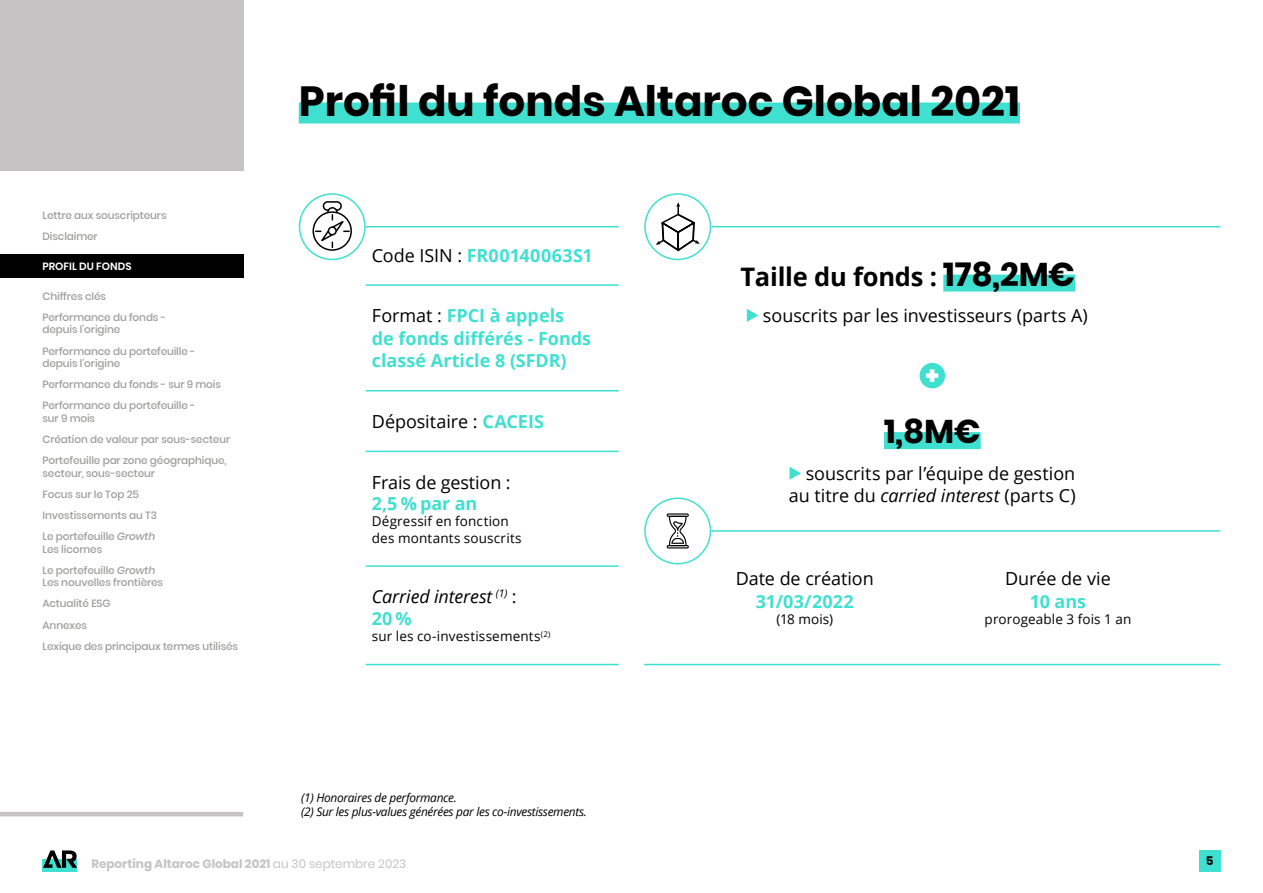
<style>
.page{position:relative;width:1263px;height:893px;background:#fff}
.page>*{position:absolute;margin:0;border:0;box-sizing:border-box;transform-origin:0 0}
.T1_noTDM{font:700 42px "Poppins";color:#000}
.t1{font:700 33px "Poppins";color:#000}
.t2{font:700 25.5px "Open Sans";letter-spacing:-.01em;color:#000}
.SOMMAIRE_GEN{font:800 24.3px "Poppins";color:#fff}
.t3{font:18px/22.5px "Open Sans";letter-spacing:-.005em;color:#000;text-align:center}
.t4{font:700 18px/22.5px "Open Sans";color:#40e0d1}
.t5{font:italic 18px "Open Sans";letter-spacing:-.01em;color:#000}
.t6{font:13.5px/16.2px "Open Sans";letter-spacing:.01em;color:#000}
.note_bdp{font:italic 12px "Open Sans";letter-spacing:-.025em;color:#000}
.t7{font:700 12px "Poppins";color:#c5c3c4}
.t8{font:700 12px "Poppins";color:#000}
.SOMMAIRE{font:500 10.5px/12.6px "Poppins";letter-spacing:-.01em;color:#9d9d9c}
.SOMMAIRE_SURLIGNE{font:600 10.5px "Poppins";color:#fff}
.s1{font-style:italic}
.s2{font-weight:400;color:#000}
.s3{font-weight:700;color:#40e0d1}
.s4{font-style:normal}
.s5{font-family:"Poppins";font-size:33px}
.s6{font-weight:400}
</style>
<div class="page">
<div style="left:0;top:0;width:243px;height:170px;background:#c5c3c4"></div>
<div style="left:1199px;top:850px;width:21px;height:22px;background:#40e0d1"></div>
<div style="left:43px;top:859px;width:34px;height:13px;background:#40e0d1"></div>
<svg style="left:43px;top:850px;width:34px;height:18px"></svg>
<hr style="left:0;top:812px;width:243px;height:4px;background:#c5c3c4">
<div style="left:0;top:255px;width:243px;height:23px;background:#000"></div>
<div style="left:299px;top:103px;width:721px;height:21px;background:#40e0d1"></div>
<hr style="left:711px;top:226px;width:509px;height:1px;background:#40e0d1">
<hr style="left:366px;top:226px;width:253px;height:1px;background:#40e0d1">
<hr style="left:366px;top:284px;width:253px;height:2px;background:#40e0d1">
<hr style="left:366px;top:451px;width:253px;height:1px;background:#40e0d1">
<hr style="left:366px;top:390px;width:253px;height:1px;background:#40e0d1">
<hr style="left:366px;top:565px;width:253px;height:2px;background:#40e0d1">
<hr style="left:366px;top:664px;width:253px;height:1px;background:#40e0d1">
<hr style="left:711px;top:530px;width:509px;height:2px;background:#40e0d1">
<hr style="left:644px;top:664px;width:576px;height:1px;background:#40e0d1">
<div style="left:943px;top:275px;width:132px;height:17px;background:#40e0d1"></div>
<svg style="left:747px;top:309px;width:11px;height:13px"></svg>
<svg style="left:789px;top:467px;width:12px;height:13px"></svg>
<div style="left:919px;top:363px;width:26px;height:25px;background:#40e0d1;border-radius:50%"></div>
<div style="left:884px;top:432px;width:97px;height:17px;background:#40e0d1"></div>
<div style="left:644px;top:193px;width:67px;height:67px;border:2px solid #40e0d1;border-radius:50%"></div>
<div style="left:299px;top:193px;width:67px;height:67px;border:2px solid #40e0d1;border-radius:50%"></div>
<div style="left:323px;top:201px;width:19px;height:10px;border:2px solid #000;border-radius:4px"></div>
<div style="left:312px;top:211px;width:40px;height:40px;border:2px solid #000;border-radius:50%"></div>
<svg style="left:316px;top:206px;width:33px;height:41px"></svg>
<div style="left:644px;top:497px;width:67px;height:67px;border:2px solid #40e0d1;border-radius:50%"></div>
<svg style="left:656px;top:202px;width:44px;height:464px"></svg>
<p class="SOMMAIRE" style="left:43px;top:209px;width:126px">Lettre aux souscripteurs</p>
<p class="SOMMAIRE" style="left:43px;top:231px;width:57px">Disclaimer</p>
<p class="SOMMAIRE_SURLIGNE" style="left:43px;top:260px;width:91px">PROFIL DU FONDS</p>
<p class="SOMMAIRE" style="left:43px;top:290px;width:65px">Chiffres clés</p>
<p class="SOMMAIRE" style="left:43px;top:311px;width:125px">Performance du fonds - depuis l'origine</p>
<p class="SOMMAIRE" style="left:43px;top:345px;width:154px">Performance du portefeuille - depuis l'origine</p>
<p class="SOMMAIRE" style="left:43px;top:378px;width:180px">Performance du fonds - sur 9 mois</p>
<p class="SOMMAIRE" style="left:43px;top:399px;width:154px">Performance du portefeuille - sur 9 mois</p>
<p class="SOMMAIRE" style="left:43px;top:433px;width:189px">Création de valeur par sous-secteur</p>
<p class="SOMMAIRE" style="left:43px;top:454px;width:185px">Portefeuille par zone géographique, secteur, sous-secteur</p>
<p class="SOMMAIRE" style="left:43px;top:488px;width:98px">Focus sur le Top 25</p>
<p class="SOMMAIRE" style="left:43px;top:509px;width:116px">Investissements au T3</p>
<p class="SOMMAIRE" style="left:43px;top:530px;width:114px">Le portefeuille <span class="s1">Growth<br></span>Les licornes</p>
<p class="SOMMAIRE" style="left:43px;top:564px;width:122px">Le portefeuille <span class="s1">Growth<br></span>Les nouvelles frontières</p>
<p class="SOMMAIRE" style="left:43px;top:598px;width:70px">Actualité ESG</p>
<p class="SOMMAIRE" style="left:43px;top:619px;width:46px">Annexes</p>
<p class="SOMMAIRE" style="left:43px;top:640px;width:197px">Lexique des principaux termes utilisés</p>
<p class="T1_noTDM" style="left:299px;top:77px;width:723px">Profil du fonds Altaroc Global 2021</p>
<p class="t4" style="left:372px;top:243px;width:222px"><span class="s2">Code ISIN :</span> FR00140063S1</p>
<p class="t4" style="left:372px;top:304px;width:221px"><span class="s2">Format :</span> FPCI à appels<br>de fonds différés - Fonds classé Article 8 (SFDR)</p>
<p class="t3" style="left:372px;top:410px;width:174px">Dépositaire : <span class="s3">CACEIS</span></p>
<p class="t3" style="left:372px;top:470px;width:140px">Frais de gestion :</p>
<p class="t4" style="left:372px;top:492px;width:107px">2,5 % par an</p>
<p class="t6" style="left:372px;top:513px;width:151px">Dégressif en fonction des montants souscrits</p>
<p class="t5" style="left:372px;top:584px;width:146px">Carried interest <sup>(1)</sup> <span class="s4">:</span></p>
<p class="t4" style="left:372px;top:607px;width:41px">20 %</p>
<p class="t6" style="left:372px;top:628px;width:180px">sur les co-investissements<sup>(2)</sup></p>
<p class="note_bdp" style="left:301px;top:789px;width:157px">(1) Honoraires de performance.</p>
<p class="note_bdp" style="left:301px;top:804px;width:287px">(2) Sur les plus-values générées par les co-investissements.</p>
<p class="t2" style="left:740px;top:259px;width:336px">Taille du fonds : <span class="s5">178,2M€</span></p>
<p class="t3" style="left:763px;top:304px;width:326px">souscrits par les investisseurs (parts A)</p>
<p class="SOMMAIRE_GEN" style="left:925px;top:362px;width:15px">+</p>
<p class="t1" style="left:884px;top:413px;width:98px">1,8M€</p>
<p class="t3" style="left:789px;top:462px;width:289px;text-align:right">souscrits par l’équipe de gestion au titre du <span class="s1">carried interest</span> (parts C)</p>
<p class="t3" style="left:736px;top:567px;width:140px">Date de création<br><span class="s3">31/03/2022</span></p>
<p class="t6" style="left:776px;top:611px;width:58px">(18 mois)</p>
<p class="t3" style="left:1005px;top:567px;width:107px">Durée de vie</p>
<p class="t4" style="left:1030px;top:590px;width:58px">10 ans</p>
<p class="t6" style="left:984px;top:611px;width:148px">prorogeable 3 fois 1 an</p>
<p class="t7" style="left:91px;top:857px;width:316px">Reporting Altaroc Global 2021 <span class="s6">au 30 septembre 2023</span></p>
<p class="t8" style="left:1206px;top:853px;width:9px">5</p>
</div>
